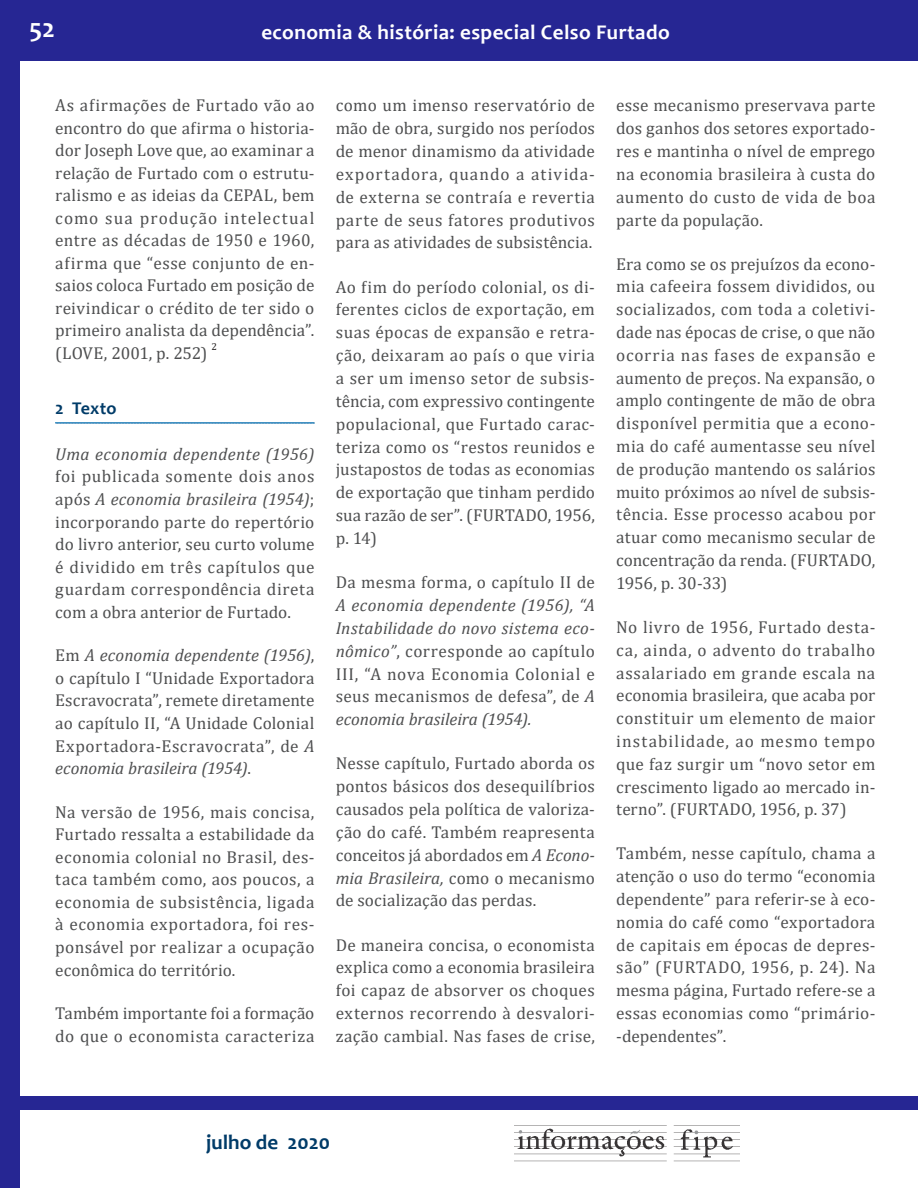
<style>
.page{position:relative;width:918px;height:1188px;background:#fff}
.page>*{position:absolute;margin:0;border:0;box-sizing:border-box;transform-origin:0 0}
.t1{font:700 27px "Candara";color:#fff}
.t2{font:700 21px "Candara";letter-spacing:.02em;color:#fff}
.t3{font:700 21px "Candara";color:#003b68}
.t4{font:700 18px "Candara";letter-spacing:.01em;color:#003b68}
.t5{font:17.25px/22.8px "Cambria";letter-spacing:.015em;color:#4e4f50;text-align:justify}
.t6{font:italic 17.25px/22.8px "Cambria";letter-spacing:.01em;color:#4e4f50;text-align:justify}
.t7{font:10.05px "Cambria";color:#231f20}
.s1{font-style:italic}
.s2{font-style:normal}
</style>
<div class="page">
<div style="left:0;top:0;width:20px;height:1188px;background:#262693"></div>
<div style="left:0;top:0;width:918px;height:61px;background:#262693"></div>
<div style="left:15px;top:1097px;width:903px;height:13px;background:#262693"></div>
<img style="left:514px;top:1125px;width:225px;height:37px">
<svg style="left:55px;top:422px;width:260px;height:2px"></svg>
<h1 class="t1" style="left:30px;top:12px;width:27px">52</h1>
<p class="t2" style="left:261px;top:19px;width:410px">economia &amp; história: especial Celso Furtado</p>
<p class="t5" style="left:55px;top:94px;width:261px">As afirmações de Furtado vão ao encontro do que afirma o historia&shy;dor Joseph Love que, ao examinar a relação de Furtado com o estrutu&shy;ralismo e as ideias da CEPAL, bem como sua produção intelectual entre as décadas de 1950 e 1960, afirma que “esse conjunto de en&shy;saios coloca Furtado em posição de reivindicar o crédito de ter sido o primeiro analista da dependência”. (LOVE, 2001, p. 252)</p>
<p class="t7" style="left:211px;top:341px;width:7px">2</p>
<p class="t4" style="left:55px;top:397px;width:63px">2 Texto</p>
<p class="t6" style="left:55px;top:442px;width:261px">Uma economia dependente (1956)</p>
<p class="t5" style="left:55px;top:465px;width:261px">foi publicada somente dois anos após <span class="s1">A economia brasileira (1954)</span>; incorporando parte do repertório do livro anterior, seu curto volume é dividido em três capítulos que guardam correspondência direta com a obra anterior de Furtado.</p>
<p class="t5" style="left:55px;top:644px;width:261px">Em <span class="s1">A economia dependente (1956)</span>, o capítulo I “Unidade Exportadora Escravocrata”, remete diretamente ao capítulo II, “A Unidade Colonial Exportadora-Escravocrata”, de <span class="s1">A economia brasileira (1954)</span>.</p>
<p class="t5" style="left:55px;top:801px;width:261px">Na versão de 1956, mais concisa, Furtado ressalta a estabilidade da economia colonial no Brasil, des&shy;taca também como, aos poucos, a economia de subsistência, ligada à economia exportadora, foi res&shy;ponsável por realizar a ocupação econômica do território.</p>
<p class="t5" style="left:55px;top:1002px;width:261px">Também importante foi a formação do que o economista caracteriza</p>
<p class="t5" style="left:336px;top:94px;width:261px">como um imenso reservatório de mão de obra, surgido nos períodos de menor dinamismo da atividade exportadora, quando a ativida&shy;de externa se contraía e revertia parte de seus fatores produtivos para as atividades de subsistência.</p>
<p class="t5" style="left:336px;top:275px;width:261px">Ao fim do período colonial, os di&shy;ferentes ciclos de exportação, em suas épocas de expansão e retra&shy;ção, deixaram ao país o que viria a ser um imenso setor de subsis&shy;tência, com expressivo contingente populacional, que Furtado carac&shy;teriza como os “restos reunidos e justapostos de todas as economias de exportação que tinham perdido sua razão de ser”. (FURTADO, 1956, p. 14)</p>
<p class="t5" style="left:336px;top:571px;width:261px">Da mesma forma, o capítulo II de</p>
<p class="t6" style="left:336px;top:593px;width:261px">A economia dependente (1956), “A Instabilidade do novo sistema eco&shy;nômico”<span class="s2">, corresponde ao capítulo III, “A nova Economia Colonial e seus mecanismos de defesa”, de</span> A economia brasileira (1954).</p>
<p class="t5" style="left:336px;top:752px;width:261px">Nesse capítulo, Furtado aborda os pontos básicos dos desequilíbrios causados pela política de valoriza&shy;ção do café. Também reapresenta conceitos já abordados em <span class="s1">A Econo&shy;mia Brasileira,</span> como o mecanismo de socialização das perdas.</p>
<p class="t5" style="left:336px;top:933px;width:261px">De maneira concisa, o economista explica como a economia brasileira foi capaz de absorver os choques externos recorrendo à desvalori&shy;zação cambial. Nas fases de crise,</p>
<p class="t5" style="left:616px;top:94px;width:261px">esse mecanismo preservava parte dos ganhos dos setores exportado&shy;res e mantinha o nível de emprego na economia brasileira à custa do aumento do custo de vida de boa parte da população.</p>
<p class="t5" style="left:616px;top:252px;width:261px">Era como se os prejuízos da econo&shy;mia cafeeira fossem divididos, ou socializados, com toda a coletivi&shy;dade nas épocas de crise, o que não ocorria nas fases de expansão e aumento de preços. Na expansão, o amplo contingente de mão de obra disponível permitia que a econo&shy;mia do café aumentasse seu nível de produção mantendo os salários muito próximos ao nível de subsis&shy;tência. Esse processo acabou por atuar como mecanismo secular de concentração da renda. (FURTADO, 1956, p. 30-33)</p>
<p class="t5" style="left:616px;top:616px;width:261px">No livro de 1956, Furtado desta&shy;ca, ainda, o advento do trabalho assalariado em grande escala na economia brasileira, que acaba por constituir um elemento de maior instabilidade, ao mesmo tempo que faz surgir um “novo setor em crescimento ligado ao mercado in&shy;terno”. (FURTADO, 1956, p. 37)</p>
<p class="t5" style="left:616px;top:842px;width:261px">Também, nesse capítulo, chama a atenção o uso do termo “economia dependente” para referir-se à eco&shy;nomia do café como “exportadora de capitais em épocas de depres&shy;são” (FURTADO, 1956, p. 24). Na mesma página, Furtado refere-se a essas economias como “primário--dependentes”.</p>
<p class="t3" style="left:206px;top:1129px;width:125px">julho de 2020</p>
</div>
